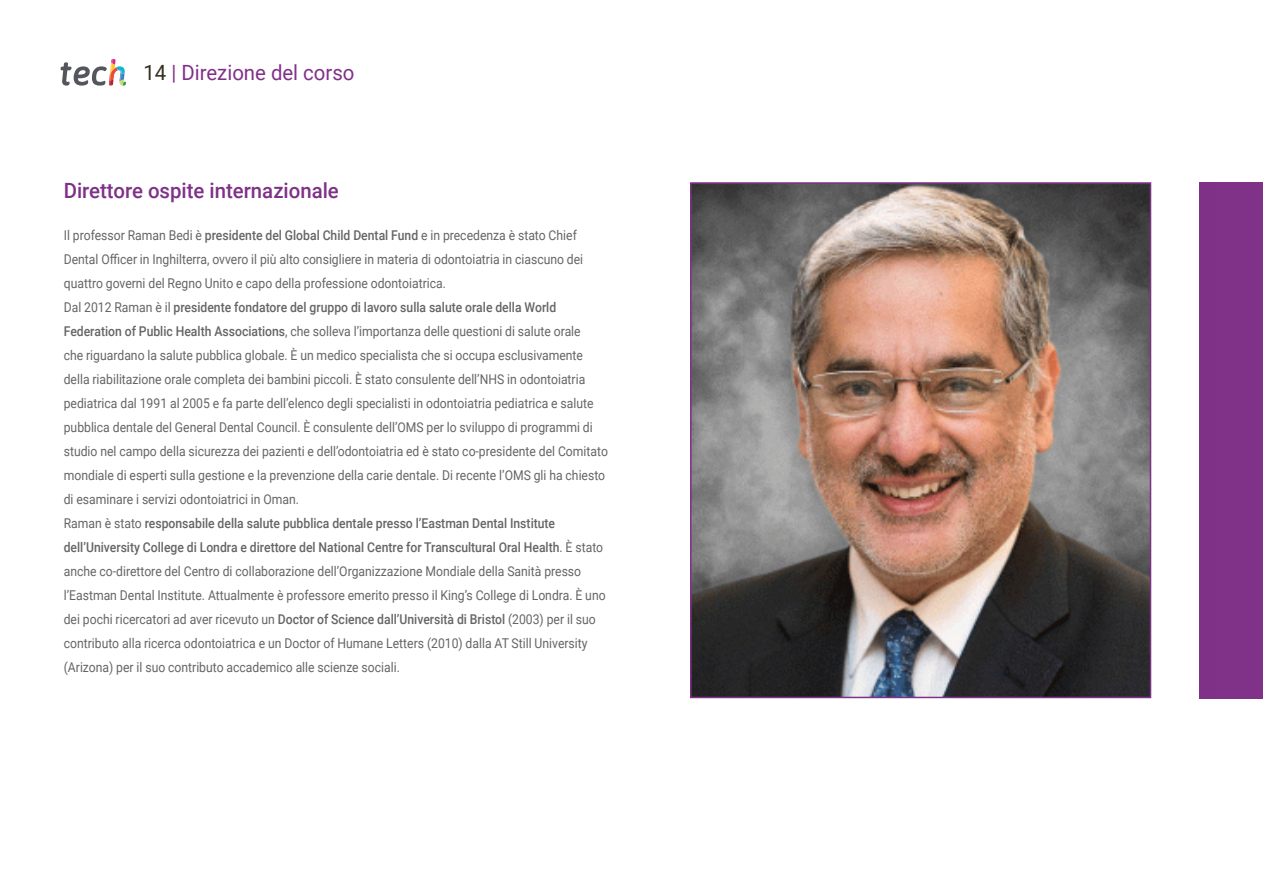
<style>
.page{position:relative;width:1263px;height:893px;background:#fff}
.page>*{position:absolute;margin:0;border:0;box-sizing:border-box;transform-origin:0 0}
.t1{font:500 21px "Roboto";color:#7e3187}
.t2{font:21px "Roboto";color:#813089}
.t3{font:13.5px/24px "Roboto";color:#656565;scale:.9 1}
.s1{color:#312e20}
.s2{font-weight:500}
</style>
<div class="page">
<svg style="left:61px;top:59px;width:65px;height:27px"></svg>
<img style="left:693px;top:185px;width:455px;height:510px">
<div style="left:690px;top:182px;width:461px;height:516px;border:2px solid #7e3187"></div>
<div style="left:1199px;top:182px;width:64px;height:516px;background:#7f3288"></div>
<h1 class="t2" style="left:144px;top:57px;width:213px"><span class="s1">14</span> | Direzione del corso</h1>
<h1 class="t1" style="left:64px;top:176px;width:277px">Direttore ospite internazionale</h1>
<p class="t3" style="left:64px;top:222px;width:606px">Il professor Raman Bedi è <span class="s2">presidente del Global Child Dental Fund</span> e in precedenza è stato Chief Dental Officer in Inghilterra, ovvero il più alto consigliere in materia di odontoiatria in ciascuno dei quattro governi del Regno Unito e capo della professione odontoiatrica.<br>Dal 2012 Raman è il <span class="s2">presidente fondatore del gruppo di lavoro sulla salute orale della World Federation of Public Health Associations</span>, che solleva l’importanza delle questioni di salute orale<br>che riguardano la salute pubblica globale. È un medico specialista che si occupa esclusivamente della riabilitazione orale completa dei bambini piccoli. È stato consulente dell’NHS in odontoiatria pediatrica dal 1991 al 2005 e fa parte dell’elenco degli specialisti in odontoiatria pediatrica e salute pubblica dentale del General Dental Council. È consulente dell’OMS per lo sviluppo di programmi di studio nel campo della sicurezza dei pazienti e dell’odontoiatria ed è stato co-presidente del Comitato mondiale di esperti sulla gestione e la prevenzione della carie dentale. Di recente l’OMS gli ha chiesto di esaminare i servizi odontoiatrici in Oman.<br>Raman è stato <span class="s2">responsabile della salute pubblica dentale presso l’Eastman Dental Institute dell’University College di Londra e direttore del National Centre for Transcultural Oral Health</span>. È stato anche co-direttore del Centro di collaborazione dell’Organizzazione Mondiale della Sanità presso l’Eastman Dental Institute. Attualmente è professore emerito presso il King’s College di Londra. È uno dei pochi ricercatori ad aver ricevuto un <span class="s2">Doctor of Science dall’Università di Bristol</span> (2003) per il suo contributo alla ricerca odontoiatrica e un Doctor of Humane Letters (2010) dalla AT Still University (Arizona) per il suo contributo accademico alle scienze sociali.</p>
</div>
